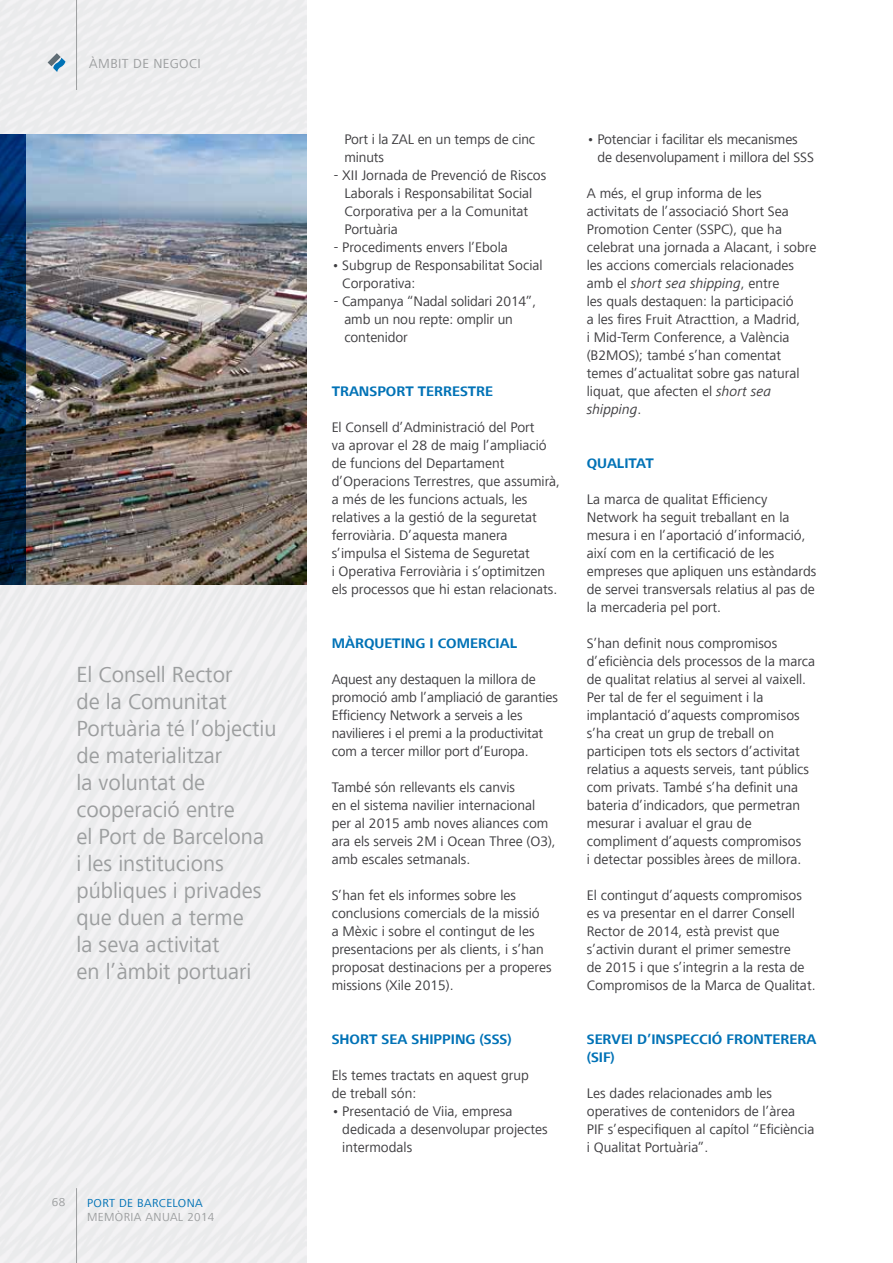
<style>
.page{position:relative;width:893px;height:1263px;background:#fff}
.page>*{position:absolute;margin:0;border:0;box-sizing:border-box;transform-origin:0 0}
.t1{font:22.5px/27px "Frutiger Nextfor APB";color:#9c9e9f}
.t2{font:14.25px/18px "Frutiger Nextfor APB";color:#3e3d40}
.t3{font:700 14.25px/18px "Frutiger Nextfor APB";color:#0072b6}
.t4{font:13.5px "Frutiger Nextfor APB";color:#9c9e9f}
.t5{font:12px "Frutiger Nextfor APB";letter-spacing:.03em;color:#9c9e9f}
.t6{font:12px "Frutiger Nextfor APB";letter-spacing:.03em;color:#0072b6}
.s1{font-style:italic}
</style>
<div class="page">
<div style="left:0;top:0;width:306px;height:1263px;background:#ededee"></div>
<hr style="left:76px;top:1188px;width:1px;height:75px;background:#9c9e9f">
<hr style="left:76px;top:0;width:1px;height:90px;background:#9c9e9f">
<svg style="left:48px;top:53px;width:17px;height:19px"></svg>
<img style="left:26px;top:134px;width:280px;height:450px">
<img style="left:0;top:134px;width:26px;height:450px">
<p class="t4" style="left:89px;top:56px;width:9px">àmbitdenegoci</p>
<h1 class="t1" style="left:77px;top:661px;width:201px">El Consell Rector<br>de la Comunitat<br>Portuària té l’objectiu de materialitzar<br>la voluntat de cooperació entre<br>el Port de Barcelona<br>i les institucions públiques i privades que duen a terme<br>la seva activitat<br>en l’àmbit portuari</h1>
<p class="t5" style="left:52px;top:1195px;width:15px">68</p>
<p class="t6" style="left:87px;top:1197px;width:117px">Port de Barcelona</p>
<p class="t5" style="left:87px;top:1210px;width:129px">MemÒria anual 2014</p>
<p class="t2" style="left:344px;top:130px;width:192px">Port i la ZAL en un temps de cinc minuts</p>
<p class="t2" style="left:344px;top:166px;width:203px;text-indent:-11px">- XII Jornada de Prevenció de Riscos<br>Laborals i Responsabilitat Social<br>Corporativa per a la Comunitat<br>Portuària</p>
<p class="t2" style="left:334px;top:238px;width:176px">- Procediments envers l’Ebola</p>
<p class="t2" style="left:342px;top:256px;width:202px;text-indent:-11px">• Subgrup de Responsabilitat Social<br>Corporativa:</p>
<p class="t2" style="left:344px;top:292px;width:193px;text-indent:-11px">- Campanya “Nadal solidari 2014”, amb un nou repte: omplir un contenidor</p>
<p class="t3" style="left:332px;top:382px;width:163px">TRANSPORT TERRESTRE</p>
<p class="t2" style="left:332px;top:418px;width:230px">El Consell d’Administració del Port<br>va aprovar el 28 de maig l’ampliació de funcions del Departament d’Operacions Terrestres, que assumirà, a més de les funcions actuals, les relatives a la gestió de la seguretat ferroviària. D’aquesta manera s’impulsa el Sistema de Seguretat<br>i Operativa Ferroviària i s’optimitzen els processos que hi estan relacionats.</p>
<p class="t3" style="left:332px;top:634px;width:187px">MÀRQUETING I COMERCIAL</p>
<p class="t2" style="left:332px;top:670px;width:228px">Aquest any destaquen la millora de promoció amb l’ampliació de garanties Efficiency Network a serveis a les navilieres i el premi a la productivitat com a tercer millor port d’Europa.</p>
<p class="t2" style="left:332px;top:778px;width:226px">També són rellevants els canvis<br>en el sistema navilier internacional per al 2015 amb noves aliances com ara els serveis 2M i Ocean Three (O3), amb escales setmanals.</p>
<p class="t2" style="left:332px;top:886px;width:221px">S’han fet els informes sobre les conclusions comercials de la missió<br>a Mèxic i sobre el contingut de les presentacions per als clients, i s’han proposat destinacions per a properes missions (Xile 2015).</p>
<p class="t3" style="left:332px;top:1030px;width:181px">SHORT SEA SH IPPING (SSS)</p>
<p class="t2" style="left:332px;top:1066px;width:199px">Els temes tractats en aquest grup de treball són:</p>
<p class="t2" style="left:342px;top:1102px;width:207px;text-indent:-11px">• Presentació de Viia, empresa dedicada a desenvolupar projectes intermodals</p>
<p class="t2" style="left:597px;top:130px;width:218px;text-indent:-11px">• Potenciar i facilitar els mecanismes de desenvolupament i millora del SSS</p>
<p class="t2" style="left:587px;top:184px;width:231px">A més, el grup informa de les activitats de l’associació Short Sea<br>Promotion Center (SSPC), que ha celebrat una jornada a Alacant, i sobre les accions comercials relacionades amb el <span class="s1">short sea shipping</span>, entre<br>les quals destaquen: la participació<br>a les fires Fruit Atracttion, a Madrid,<br>i Mid-Term Conference, a València (B2MOS); també s’han comentat temes d’actualitat sobre gas natural liquat, que afecten el <span class="s1">short sea shipping</span>.</p>
<p class="t3" style="left:587px;top:454px;width:69px">QUALITAT</p>
<p class="t2" style="left:587px;top:490px;width:231px">La marca de qualitat Efficiency Network ha seguit treballant en la mesura i en l’aportació d’informació, així com en la certificació de les empreses que apliquen uns estàndards de servei transversals relatius al pas de la mercaderia pel port.</p>
<p class="t2" style="left:587px;top:634px;width:230px">S’han definit nous compromisos d’eficiència dels processos de la marca de qualitat relatius al servei al vaixell.<br>Per tal de fer el seguiment i la implantació d’aquests compromisos s’ha creat un grup de treball on participen tots els sectors d’activitat relatius a aquests serveis, tant públics com privats. També s’ha definit una bateria d’indicadors, que permetran mesurar i avaluar el grau de compliment d’aquests compromisos<br>i detectar possibles àrees de millora.</p>
<p class="t2" style="left:587px;top:886px;width:230px">El contingut d’aquests compromisos es va presentar en el darrer Consell Rector de 2014, està previst que s’activin durant el primer semestre<br>de 2015 i que s’integrin a la resta de Compromisos de la Marca de Qualitat.</p>
<p class="t3" style="left:587px;top:1030px;width:231px">SERVEI D’INSPECCIÓ FRONTERERA (SIF)</p>
<p class="t2" style="left:587px;top:1084px;width:229px">Les dades relacionades amb les operatives de contenidors de l’àrea<br>PIF s’especifiquen al capítol “Eficiència i Qualitat Portuària”.</p>
</div>
